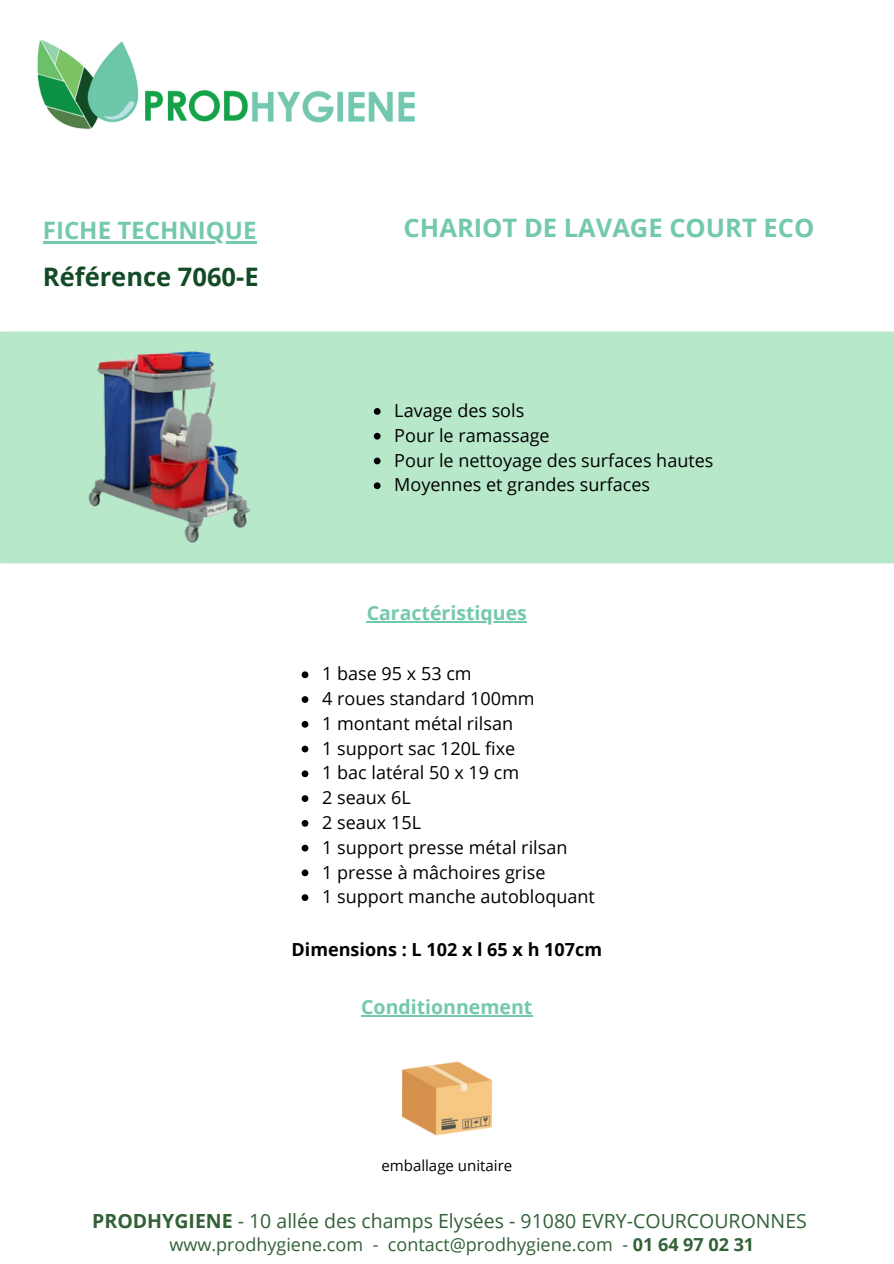
<style>
.page{position:relative;width:894px;height:1264px;background:#fff}
.page>*{position:absolute;margin:0;border:0;box-sizing:border-box;transform-origin:0 0}
.t1{font:700 25.5px "Open Sans";color:#73c8ae}
.t2{font:700 25.5px "Open Sans";color:#124b25}
.t3{font:700 24px "Open Sans";color:#73c8ae}
.t4{font:19.5px "Open Sans";color:#326137}
.t5{font:700 19.5px "Open Sans";color:#73c8ae}
.t6{font:18px "Open Sans";color:#000}
.t7{font:18px "Open Sans";color:#326137}
.t8{font:700 18px "Open Sans";color:#000}
.t9{font:15px "Open Sans";color:#000}
.s1{font-weight:700}
</style>
<div class="page">
<img style="left:37px;top:39px;width:378px;height:91px">
<div style="left:0;top:331px;width:893px;height:232px;background:#b7e8ca"></div>
<div style="left:0;top:342px;width:893px;height:211px;background:#b7e8ca"></div>
<img style="left:402px;top:1061px;width:90px;height:75px">
<img style="left:85px;top:347px;width:168px;height:200px">
<hr style="left:43px;top:241px;width:213px;height:2px;background:#73c8ae">
<svg style="left:374px;top:408px;width:6px;height:7px"></svg>
<svg style="left:374px;top:433px;width:6px;height:6px"></svg>
<svg style="left:374px;top:457px;width:6px;height:7px"></svg>
<svg style="left:374px;top:482px;width:6px;height:7px"></svg>
<hr style="left:366px;top:621px;width:160px;height:1px;background:#73c8ae">
<hr style="left:361px;top:1015px;width:171px;height:1px;background:#73c8ae">
<svg style="left:301px;top:671px;width:7px;height:7px"></svg>
<svg style="left:301px;top:696px;width:7px;height:7px"></svg>
<svg style="left:301px;top:721px;width:7px;height:6px"></svg>
<svg style="left:301px;top:745px;width:7px;height:7px"></svg>
<svg style="left:301px;top:770px;width:7px;height:7px"></svg>
<svg style="left:301px;top:795px;width:7px;height:7px"></svg>
<svg style="left:301px;top:820px;width:7px;height:6px"></svg>
<svg style="left:301px;top:844px;width:7px;height:7px"></svg>
<svg style="left:301px;top:869px;width:7px;height:7px"></svg>
<svg style="left:301px;top:894px;width:7px;height:7px"></svg>
<p class="t3" style="left:43px;top:213px;width:215px">FICHE TECHNIQUE</p>
<p class="t2" style="left:43px;top:259px;width:217px">Référence 7060-E</p>
<p class="t1" style="left:403px;top:209px;width:412px">CHARIOT DE LAVAGE COURT ECO</p>
<p class="t6" style="left:394px;top:398px;width:131px">Lavage des sols</p>
<p class="t6" style="left:394px;top:422px;width:157px">Pour le ramassage</p>
<h3 class="t6" style="left:394px;top:447px;width:320px">Pour le nettoyage des surfaces hautes</h3>
<p class="t6" style="left:394px;top:472px;width:257px">Moyennes et grandes surfaces</p>
<p class="t5" style="left:366px;top:599px;width:162px">Caractéristiques</p>
<p class="t6" style="left:322px;top:661px;width:151px">1 base 95 x 53 cm</p>
<p class="t6" style="left:322px;top:686px;width:214px">4 roues standard 100mm</p>
<p class="t6" style="left:322px;top:710px;width:192px">1 montant métal rilsan</p>
<p class="t6" style="left:322px;top:735px;width:195px">1 support sac 120L fixe</p>
<p class="t6" style="left:322px;top:760px;width:198px">1 bac latéral 50 x 19 cm</p>
<h3 class="t6" style="left:322px;top:785px;width:90px">2 seaux 6L</h3>
<h3 class="t6" style="left:322px;top:809px;width:100px">2 seaux 15L</h3>
<p class="t6" style="left:322px;top:834px;width:247px">1 support presse métal rilsan</p>
<p class="t6" style="left:322px;top:859px;width:225px">1 presse à mâchoires grise</p>
<h4 class="t6" style="left:322px;top:884px;width:274px">1 support manche autobloquant</h4>
<p class="t8" style="left:291px;top:937px;width:312px">Dimensions : L 102 x l 65 x h 107cm</p>
<p class="t5" style="left:361px;top:993px;width:173px">Conditionnement</p>
<p class="t9" style="left:381px;top:1155px;width:132px">emballage unitaire</p>
<h2 class="t4" style="left:92px;top:1207px;width:716px"><span class="s1">PRODHYGIENE</span> - 10 allée des champs Elysées - 91080 EVRY-COURCOURONNES</h2>
<p class="t7" style="left:169px;top:1231px;width:586px">www.prodhygiene.com - contact@prodhygiene.com - <span class="s1">01 64 97 02 31</span></p>
</div>
